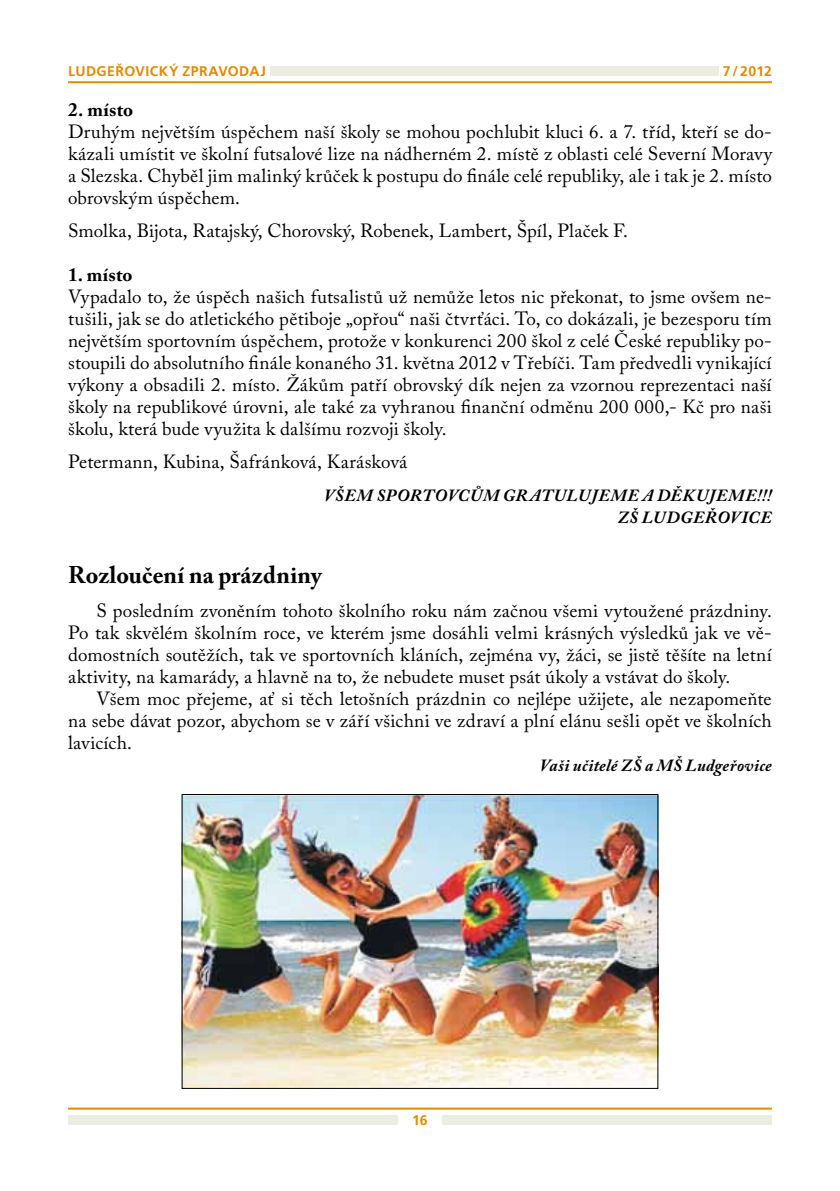
<style>
.page{position:relative;width:840px;height:1191px;background:#fff}
.page>*{position:absolute;margin:0;border:0;box-sizing:border-box;transform-origin:0 0}
.t1{font:700 24px "Adobe Caslon Pro";letter-spacing:.005em;color:#000}
.t2{font:19px/22px "Adobe Caslon Pro";letter-spacing:.01em;color:#000}
.t3{font:italic 700 17px/22px "Adobe Caslon Pro";letter-spacing:.02em;color:#000;text-align:right}
.t4{font:700 14px "Frutiger LT Pro";letter-spacing:.035em;color:#e08a00}
.s1{font-weight:700}
</style>
<div class="page">
<div style="left:270px;top:66px;width:448px;height:10px;background:#edece1"></div>
<hr style="left:68px;top:81px;width:703px;height:2px;background:#e08a00">
<div style="left:442px;top:1115px;width:329px;height:10px;background:#edece1"></div>
<div style="left:68px;top:1115px;width:329px;height:10px;background:#edece1"></div>
<hr style="left:68px;top:1107px;width:703px;height:2px;background:#e08a00">
<img style="left:183px;top:796px;width:473px;height:291px">
<div style="left:181px;top:794px;width:477px;height:295px;border:1px solid #000"></div>
<p class="t4" style="left:68px;top:63px;width:199px">LUDGEŘOVICKÝ ZPRAVODAJ</p>
<p class="t4" style="left:722px;top:63px;width:51px">7 / 2012</p>
<p class="t2" style="left:68px;top:98px;width:705px"><span class="s1">2. místo<br></span>Druhým největším úspěchem naší školy se mohou pochlubit kluci 6. a 7. tříd, kteří se do&shy;kázali umístit ve školní futsalové lize na nádherném 2. místě z oblasti celé Severní Moravy a Slezska. Chyběl jim malinký krůček k postupu do finále celé republiky, ale i tak je 2. místo obrovským úspěchem.</p>
<p class="t2" style="left:68px;top:219px;width:561px">Smolka, Bijota, Ratajský, Chorovský, Robenek, Lambert, Špíl, Plaček F.</p>
<p class="t2" style="left:68px;top:263px;width:705px"><span class="s1">1. místo<br></span>Vypadalo to, že úspěch našich futsalistů už nemůže letos nic překonat, to jsme ovšem ne&shy;tušili, jak se do atletického pětiboje „opřou“ naši čtvrťáci. To, co dokázali, je bezesporu tím největším sportovním úspěchem, protože v konkurenci 200 škol z celé České republiky po&shy;stoupili do absolutního finále konaného 31. května 2012 v Třebíči. Tam předvedli vynikající výkony a obsadili 2. místo. Žákům patří obrovský dík nejen za vzornou reprezentaci naší školy na republikové úrovni, ale také za vyhranou finanční odměnu 200 000,- Kč pro naši školu, která bude využita k dalšímu rozvoji školy.</p>
<p class="t2" style="left:68px;top:450px;width:340px">Petermann, Kubina, Šafránková, Karásková</p>
<p class="t3" style="left:324px;top:484px;width:449px">VŠEM SPORTOVCŮM GRATULUJEME A DĚKUJEME!!!<br>ZŠ LUDGEŘOVICE</p>
<p class="t1" style="left:68px;top:561px;width:256px">Rozloučení na prázdniny</p>
<p class="t2" style="left:96px;top:599px;width:676px">S posledním zvoněním tohoto školního roku nám začnou všemi vytoužené prázdniny.</p>
<p class="t2" style="left:68px;top:621px;width:704px">Po tak skvělém školním roce, ve kterém jsme dosáhli velmi krásných výsledků jak ve vě-</p>
<p class="t2" style="left:68px;top:643px;width:704px">domostních soutěžích, tak ve sportovních kláních, zejména vy, žáci, se jistě těšíte na letní</p>
<p class="t2" style="left:68px;top:665px;width:663px">aktivity, na kamarády, a hlavně na to, že nebudete muset psát úkoly a vstávat do školy.</p>
<p class="t2" style="left:96px;top:687px;width:676px">Všem moc přejeme, ať si těch letošních prázdnin co nejlépe užijete, ale nezapomeňte</p>
<p class="t2" style="left:68px;top:709px;width:704px">na sebe dávat pozor, abychom se v září všichni ve zdraví a plní elánu sešli opět ve školních</p>
<p class="t2" style="left:68px;top:731px;width:65px">lavicích.</p>
<p class="t3" style="left:539px;top:753px;width:233px">Vaši učitelé ZŠ a MŠ Ludgeřovice</p>
<p class="t4" style="left:412px;top:1112px;width:17px">16</p>
</div>
